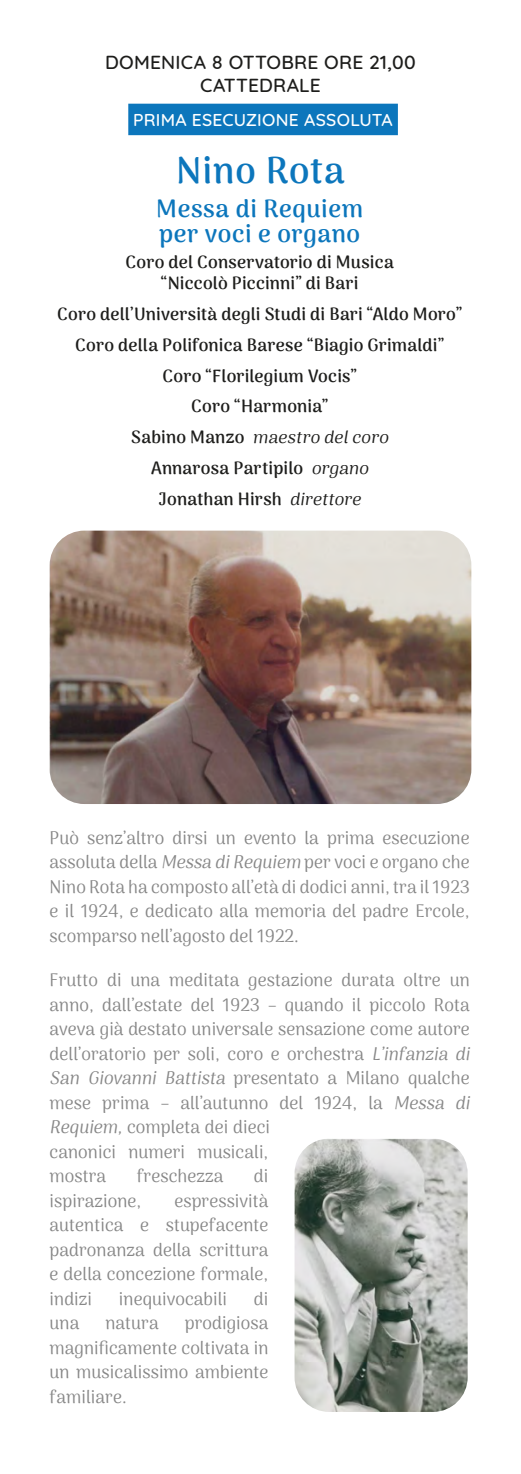
<style>
.page{position:relative;width:521px;height:1474px;background:#fff}
.page>*{position:absolute;margin:0;border:0;box-sizing:border-box;transform-origin:0 0}
.t1{font:700 36.75px "Arima Madurai";letter-spacing:.025em;color:#0c76bc}
.t2{font:700 24.5px/24.5px "Arima Madurai";letter-spacing:.025em;color:#0c76bc}
.t3{font:500 19.25px/23.1px "Quicksand";letter-spacing:.015em;color:#1d1d1b;text-align:center}
.t4{font:18.38px/24.5px "Arima Madurai";letter-spacing:.005em;color:#878787;text-align:justify;scale:.95 1}
.t5{font:700 17.5px/31px "Arima Madurai";letter-spacing:.01em;color:#1d1d1b;text-align:center}
.t6{font:500 17.5px "Quicksand";letter-spacing:.015em;color:#fff}
.s1{font-weight:400;font-style:italic}
.s2{font-style:italic}
</style>
<div class="page">
<div style="left:128px;top:104px;width:270px;height:31px;background:#0c76bc"></div>
<img style="left:50px;top:530px;width:421px;height:274px">
<img style="left:294px;top:1138px;width:174px;height:273px">
<p class="t3" style="left:105px;top:49px;width:312px">DOMENICA 8 OTTOBRE ORE 21,00<br>CATTEDRALE</p>
<p class="t6" style="left:133px;top:106px;width:261px">PRIMA ESECUZIONE ASSOLUTA</p>
<h1 class="t1" style="left:176px;top:144px;width:170px">Nino Rota</h1>
<h2 class="t2" style="left:156px;top:197px;width:208px">Messa di Requiem per voci e organo</h2>
<p class="t5" style="left:126px;top:251px;width:270px;line-height:21px">Coro del Conservatorio di Musica “Niccolò Piccinni” di Bari</p>
<p class="t5" style="left:57px;top:298px;width:406px">Coro dell’Università degli Studi di Bari “Aldo Moro”<br>Coro della Polifonica Barese “Biagio Grimaldi”<br>Coro “Florilegium Vocis”<br>Coro “Harmonia”<br>S a b i n o M an z o <span class="s1">maestro delcoro<br></span>Annarosa Partipilo <span class="s1">organo<br></span>Jonathan Hirsh <span class="s1">direttore</span></p>
<p class="t4" style="left:50px;top:825px;width:444px">Può senz’altro dirsi un evento la prima esecuzione assoluta della <span class="s2">Messa diRequiem</span> per voci e organo che Nino Rota ha composto all’età di dodici anni, tra il 1923 e il 1924, e dedicato alla memoria del padre Ercole, scomparso nell’agosto del 1922.</p>
<p class="t4" style="left:50px;top:968px;width:448px;text-align:left">Frutto di una meditata gestazione durata oltre un anno, dall’estate del 1923 – quando il piccolo Rota aveva già destato universale sensazione come autore dell’oratorio per soli, coro e orchestra <span class="s2">L’infanzia di San Giovanni Battista</span> presentato a Milano qualche mese prima – all’autunno del 1924, la <span class="s2">Messa di Requiem,</span>completa dei dieci<br>canonici numeri musicali,<br>mostra</p>
<p class="t4" style="left:137px;top:1164px;width:93px">freschezza</p>
<p class="t4" style="left:254px;top:1164px;width:17px">di</p>
<p class="t4" style="left:50px;top:1188px;width:98px">ispirazione,</p>
<p class="t4" style="left:50px;top:1188px;width:232px;text-indent:125px">espressività autentica e stupefacente padronanza della scrittura e della concezione formale, indizi</p>
<p class="t4" style="left:119px;top:1286px;width:115px">inequivocabili</p>
<p class="t4" style="left:254px;top:1286px;width:17px">di</p>
<p class="t4" style="left:50px;top:1311px;width:232px;text-indent:135px">prodigiosa magnificamente coltivata in un musicalissimo ambiente familiare.</p>
<p class="t4" style="left:50px;top:1311px;width:33px">una</p>
<p class="t4" style="left:105px;top:1311px;width:57px">natura</p>
</div>
